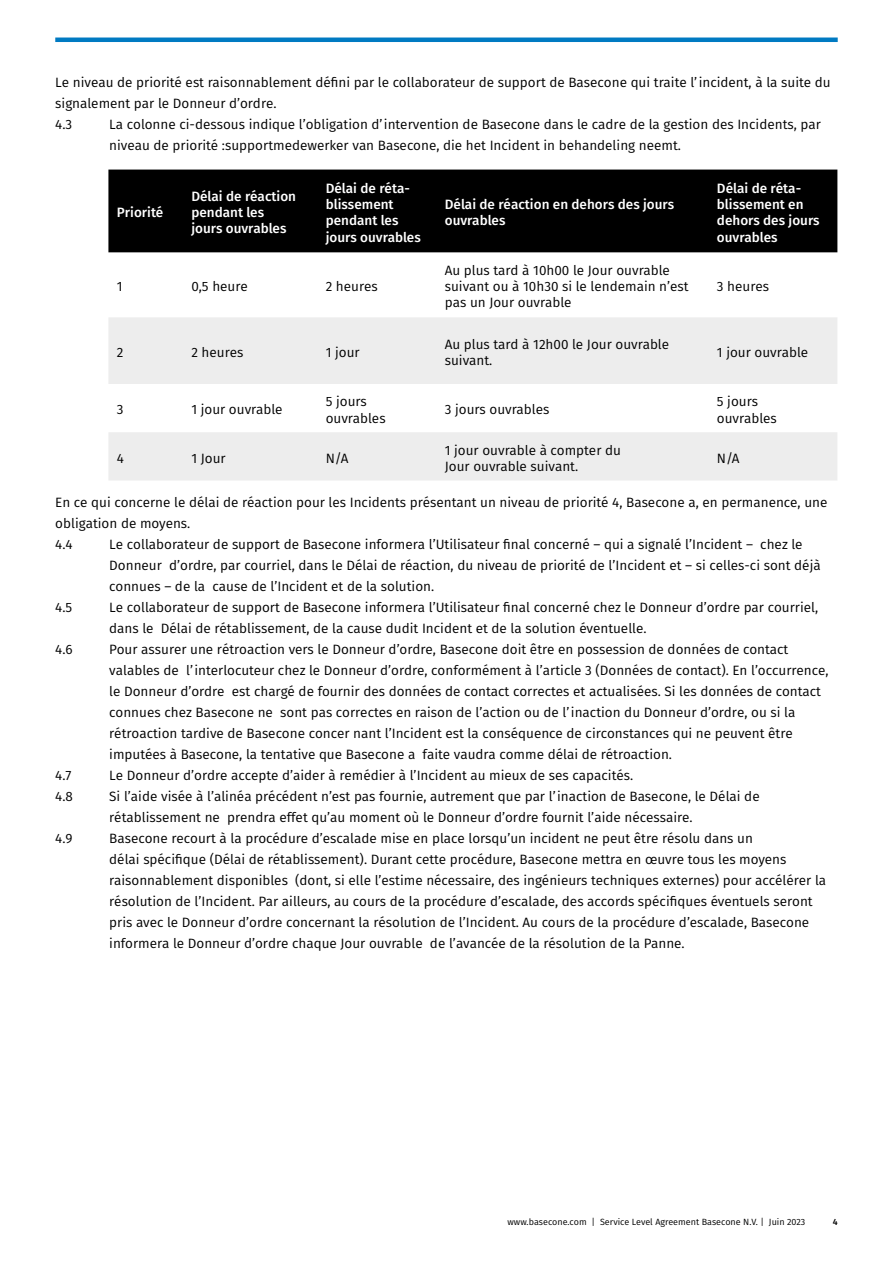
<style>
.page{position:relative;width:893px;height:1263px;background:#fff}
.page>*{position:absolute;margin:0;border:0;box-sizing:border-box;transform-origin:0 0}
.Body_book_9_pt{font:13.5px/21px "Fira Sans";color:#000}
.t1{font:500 13.5px/16.2px "Fira Sans";color:#fff}
.t2{font:9px "Fira Sans";color:#000}
.t3{font:500 9px "Fira Sans";color:#000}
</style>
<div class="page">
<hr style="left:55px;top:38px;width:783px;height:4px;background:#007ac2">
<div style="left:108px;top:170px;width:729px;height:82px;background:#000"></div>
<svg style="left:108px;top:317px;width:729px;height:163px;fill:#ededed"></svg>
<p class="Body_book_9_pt" style="left:55px;top:72px;width:777px">Le niveau de priorité est raisonnablement défini par le collaborateur de support de Basecone qui traite l’incident, à la suite du signalement par le Donneur d’ordre.</p>
<p class="Body_book_9_pt" style="left:55px;top:114px;width:18px">4.3</p>
<p class="Body_book_9_pt" style="left:109px;top:114px;width:713px">La colonne ci-dessous indique l’obligation d’intervention de Basecone dans le cadre de la gestion des Incidents, par niveau de priorité :supportmedewerker van Basecone, die het Incident in behandeling neemt.</p>
<p class="t1" style="left:117px;top:204px;width:48px">Priorité</p>
<p class="t1" style="left:191px;top:188px;width:106px">Délai de réaction pendant les</p>
<p class="t1" style="left:191px;top:220px;width:97px">jours ouvrables</p>
<p class="t1" style="left:326px;top:179px;width:97px">Délai de réta&shy;blissement pendant les jours ouvrables</p>
<p class="Body_book_9_pt" style="left:117px;top:276px;width:7px">1</p>
<p class="Body_book_9_pt" style="left:191px;top:276px;width:58px">0,5 heure</p>
<p class="Body_book_9_pt" style="left:326px;top:276px;width:54px">2 heures</p>
<p class="t1" style="left:445px;top:196px;width:231px">Délai de réaction en dehors des jours ouvrables</p>
<p class="Body_book_9_pt" style="left:445px;top:262px;width:245px;line-height:16.2px">Au plus tard à 10h00 le Jour ouvrable suivant ou à 10h30 si le lendemain n’est pas un Jour ouvrable</p>
<p class="t1" style="left:717px;top:179px;width:104px">Délai de réta&shy;blissement en dehors des jours ouvrables</p>
<p class="Body_book_9_pt" style="left:717px;top:276px;width:54px">3 heures</p>
<p class="Body_book_9_pt" style="left:117px;top:341px;width:8px">2</p>
<p class="Body_book_9_pt" style="left:191px;top:341px;width:54px">2 heures</p>
<p class="Body_book_9_pt" style="left:326px;top:341px;width:36px">1 jour</p>
<p class="Body_book_9_pt" style="left:445px;top:336px;width:226px;line-height:16.2px">Au plus tard à 12h00 le Jour ouvrable suivant.</p>
<p class="Body_book_9_pt" style="left:717px;top:341px;width:93px">1 jour ouvrable</p>
<p class="Body_book_9_pt" style="left:117px;top:399px;width:8px">3</p>
<p class="Body_book_9_pt" style="left:191px;top:399px;width:93px">1 jour ouvrable</p>
<p class="Body_book_9_pt" style="left:326px;top:391px;width:43px">5 jours</p>
<p class="Body_book_9_pt" style="left:326px;top:407px;width:61px">ouvrables</p>
<p class="Body_book_9_pt" style="left:445px;top:399px;width:106px">3 jours ouvrables</p>
<p class="Body_book_9_pt" style="left:717px;top:391px;width:43px">5 jours</p>
<p class="Body_book_9_pt" style="left:717px;top:407px;width:61px">ouvrables</p>
<p class="Body_book_9_pt" style="left:117px;top:447px;width:9px">4</p>
<p class="Body_book_9_pt" style="left:191px;top:447px;width:36px">1 Jour</p>
<p class="Body_book_9_pt" style="left:326px;top:447px;width:24px">N/A</p>
<p class="Body_book_9_pt" style="left:445px;top:441px;width:178px;line-height:16.2px">1 jour ouvrable à compter du<br>Jour ouvrable suivant.</p>
<p class="Body_book_9_pt" style="left:717px;top:447px;width:24px">N/A</p>
<p class="Body_book_9_pt" style="left:55px;top:492px;width:774px">En ce qui concerne le délai de réaction pour les Incidents présentant un niveau de priorité 4, Basecone a, en permanence, une obligation de moyens.</p>
<p class="Body_book_9_pt" style="left:55px;top:534px;width:19px">4.4</p>
<p class="Body_book_9_pt" style="left:109px;top:534px;width:713px">Le collaborateur de support de Basecone informera l’Utilisateur final concerné – qui a signalé l’Incident – chez le<br>Donneur d’ordre, par courriel, dans le Délai de réaction, du niveau de priorité de l’Incident et – si celles-ci sont déjà connues – de la cause de l’Incident et de la solution.</p>
<p class="Body_book_9_pt" style="left:55px;top:597px;width:18px">4.5</p>
<p class="Body_book_9_pt" style="left:109px;top:597px;width:710px">Le collaborateur de support de Basecone informera l’Utilisateur final concerné chez le Donneur d’ordre par courriel, dans le Délai de rétablissement, de la cause dudit Incident et de la solution éventuelle.</p>
<p class="Body_book_9_pt" style="left:55px;top:639px;width:19px">4.6</p>
<p class="Body_book_9_pt" style="left:109px;top:639px;width:721px">Pour assurer une rétroaction vers le Donneur d’ordre, Basecone doit être en possession de données de contact valables de l’interlocuteur chez le Donneur d’ordre, conformément à l’article 3 (Données de contact). En l’occurrence, le Donneur d’ordre est chargé de fournir des données de contact correctes et actualisées. Si les données de contact connues chez Basecone ne sont pas correctes en raison de l’action ou de l’inaction du Donneur d’ordre, ou si la rétroaction tardive de Basecone concer nant l’Incident est la conséquence de circonstances qui ne peuvent être imputées à Basecone, la tentative que Basecone a faite vaudra comme délai de rétroaction.</p>
<p class="Body_book_9_pt" style="left:55px;top:765px;width:18px">4.7</p>
<p class="Body_book_9_pt" style="left:109px;top:765px;width:525px">Le Donneur d’ordre accepte d’aider à remédier à l’Incident au mieux de ses capacités.</p>
<p class="Body_book_9_pt" style="left:55px;top:786px;width:19px">4.8</p>
<p class="Body_book_9_pt" style="left:109px;top:786px;width:652px">Si l’aide visée à l’alinéa précédent n’est pas fournie, autrement que par l’inaction de Basecone, le Délai de rétablissement ne prendra effet qu’au moment où le Donneur d’ordre fournit l’aide nécessaire.</p>
<p class="Body_book_9_pt" style="left:55px;top:828px;width:19px">4.9</p>
<p class="Body_book_9_pt" style="left:109px;top:828px;width:718px">Basecone recourt à la procédure d’escalade mise en place lorsqu’un incident ne peut être résolu dans un<br>délai spécifique (Délai de rétablissement). Durant cette procédure, Basecone mettra en œuvre tous les moyens raisonnablement disponibles (dont, si elle l’estime nécessaire, des ingénieurs techniques externes) pour accélérer la résolution de l’Incident. Par ailleurs, au cours de la procédure d’escalade, des accords spécifiques éventuels seront pris avec le Donneur d’ordre concernant la résolution de l’Incident. Au cours de la procédure d’escalade, Basecone informera le Donneur d’ordre chaque Jour ouvrable de l’avancée de la résolution de la Panne.</p>
<p class="t2" style="left:507px;top:1215px;width:299px">www.basecone.com | Service Level Agreement Basecone N.V. | Juin 2023</p>
<p class="t3" style="left:833px;top:1214px;width:6px">4</p>
</div>
